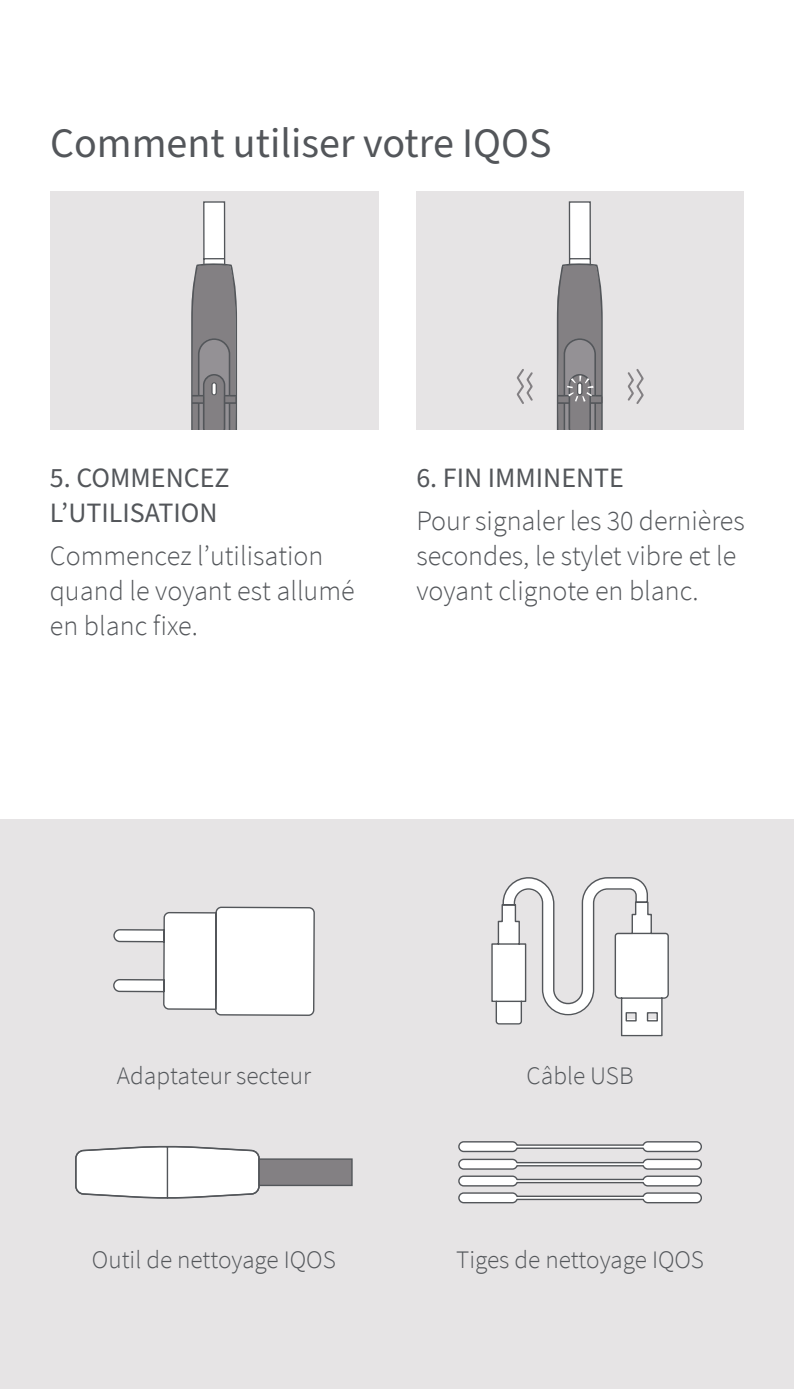
<style>
.page{position:relative;width:794px;height:1389px;background:#fff}
.page>*{position:absolute;margin:0;border:0;box-sizing:border-box;transform-origin:0 0}
.t1{font:42px "Source Sans Pro";color:#53565a}
.Image_body_copy{font:300 28px/35px "Source Sans Pro";color:#53565a}
.Image_body_copy-2{font:28px/35px "Source Sans Pro";color:#53565a}
.t2{font:300 25.2px "Source Sans Pro";color:#53565a}
</style>
<div class="page">
<div style="left:0;top:819px;width:794px;height:570px;background:#e6e4e5"></div>
<div style="left:416px;top:191px;width:328px;height:239px;background:#e6e4e5"></div>
<div style="left:50px;top:191px;width:328px;height:239px;background:#e6e4e5"></div>
<svg style="left:191px;top:201px;width:46px;height:125px"></svg>
<svg style="left:516px;top:201px;width:128px;height:229px"></svg>
<svg style="left:491px;top:877px;width:178px;height:160px"></svg>
<svg style="left:458px;top:1141px;width:244px;height:63px"></svg>
<svg style="left:75px;top:1148px;width:278px;height:49px"></svg>
<svg style="left:112px;top:326px;width:203px;height:873px"></svg>
<p class="t1" style="left:50px;top:115px;width:503px">Comment utiliser votre IQOS</p>
<p class="Image_body_copy-2" style="left:50px;top:461px;width:181px">5. COMMENCEZ ’L UTILISATION</p>
<p class="Image_body_copy" style="left:50px;top:538px;width:306px">Commencez ’l utilisation quand le voyant est allumé en blanc fixe.</p>
<p class="Image_body_copy-2" style="left:416px;top:461px;width:209px">6. FIN IMMINENTE</p>
<p class="Image_body_copy" style="left:416px;top:503px;width:330px">Pour signaler les 30 dernières secondes le, stylet vibre et le voyant clignote en blanc.</p>
<p class="t2" style="left:117px;top:1060px;width:196px">Adaptateur secteur</p>
<p class="t2" style="left:92px;top:1245px;width:245px">Outil de nettoyage IQOS</p>
<p class="t2" style="left:526px;top:1060px;width:109px">Câble USB</p>
<p class="t2" style="left:456px;top:1245px;width:249px">Tiges de nettoyage IQOS</p>
</div>
